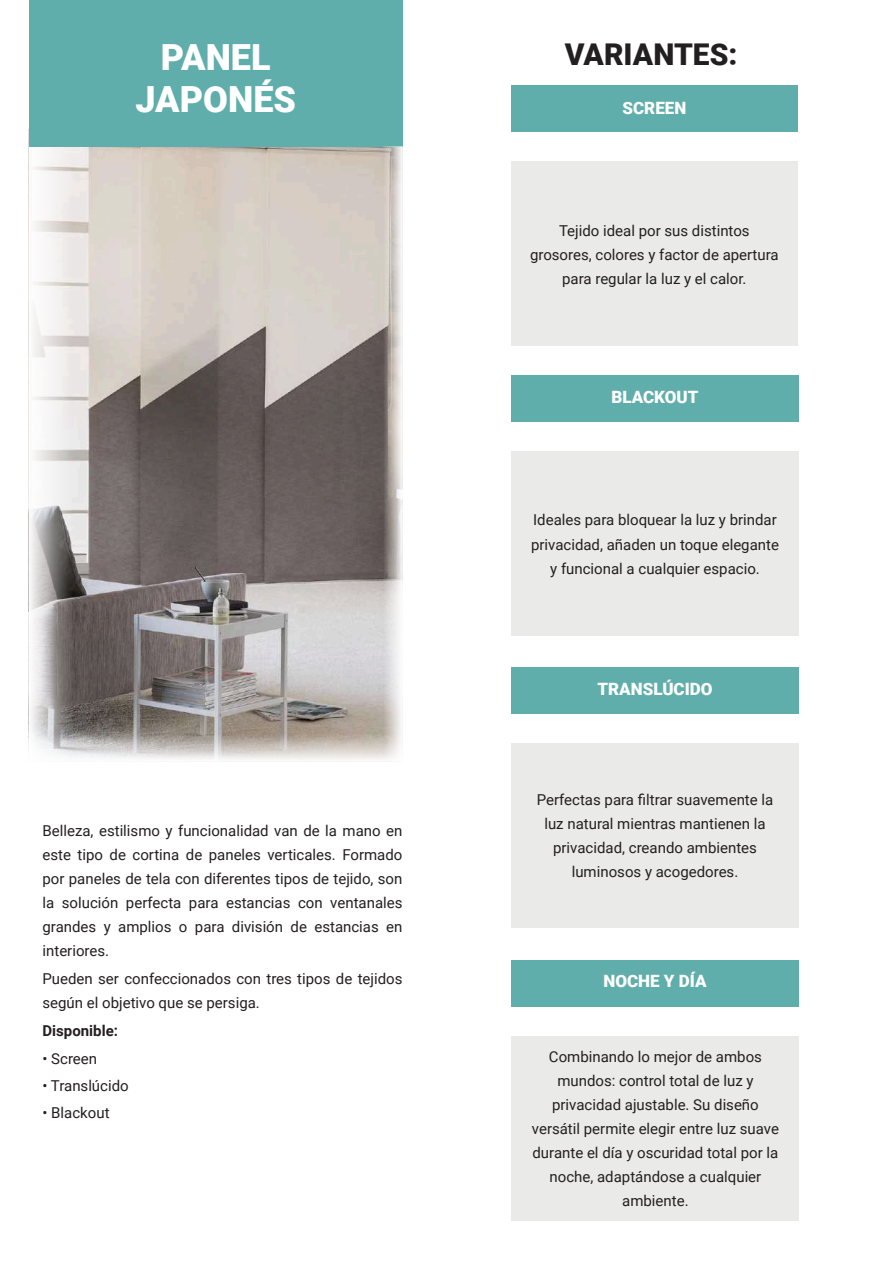
<style>
.page{position:relative;width:893px;height:1263px;background:#fff}
.page>*{position:absolute;margin:0;border:0;box-sizing:border-box;transform-origin:0 0}
.t1{font:900 36px/42px "Roboto";color:#fff;text-align:center}
.t2{font:900 30px "Roboto";color:#231f20}
.t3{font:900 16.95px "Roboto";color:#fff}
.t4{font:15px/24px "Roboto";color:#231f20;text-align:center}
.t5{font:700 15px "Roboto";color:#231f20}
</style>
<div class="page">
<img style="left:73px;top:146px;width:310px;height:587px">
<img style="left:28px;top:733px;width:355px;height:27px">
<img style="left:29px;top:146px;width:44px;height:614px">
<div style="left:29px;top:0;width:373px;height:146px;background:#60aeab"></div>
<img style="left:383px;top:146px;width:20px;height:613px">
<div style="left:511px;top:452px;width:288px;height:184px;background:#eaeae8"></div>
<div style="left:511px;top:376px;width:288px;height:46px;background:#60aeab"></div>
<div style="left:511px;top:960px;width:288px;height:47px;background:#60aeab"></div>
<div style="left:511px;top:1036px;width:288px;height:185px;background:#eaeae8"></div>
<div style="left:511px;top:85px;width:286px;height:46px;background:#60aeab"></div>
<div style="left:511px;top:162px;width:286px;height:184px;background:#eaeae8"></div>
<div style="left:511px;top:743px;width:288px;height:185px;background:#eaeae8"></div>
<div style="left:511px;top:667px;width:288px;height:47px;background:#60aeab"></div>
<h1 class="t1" style="left:135px;top:40px;width:162px">PANEL<br>JAPONÉS</h1>
<p class="t4" style="left:43px;top:820px;width:361px;text-align:justify">Belleza, estilismo y funcionalidad van de la mano en este tipo de cortina de paneles verticales. Formado por paneles de tela con diferentes tipos de tejido, son la solución perfecta para estancias con ventanales grandes y amplios o para división de estancias en interiores.</p>
<p class="t4" style="left:43px;top:968px;width:361px;text-align:left">Pueden ser confeccionados con tres tipos de tejidos según el objetivo que se persiga.</p>
<p class="t5" style="left:43px;top:1025px;width:77px">Disponible:</p>
<p class="t4" style="left:43px;top:1048px;width:56px">• Screen</p>
<p class="t4" style="left:43px;top:1075px;width:88px">• Translúcido</p>
<p class="t4" style="left:43px;top:1102px;width:69px">• Blackout</p>
<h2 class="t2" style="left:565px;top:43px;width:174px">VARIANTES:</h2>
<p class="t3" style="left:622px;top:102px;width:65px">SCREEN</p>
<p class="t4" style="left:530px;top:220px;width:250px">Tejido ideal por sus distintos grosores, colores y factor de apertura para regular la luz y el calor.</p>
<p class="t3" style="left:611px;top:390px;width:89px">BLACKOUT</p>
<p class="t4" style="left:531px;top:510px;width:249px">Ideales para bloquear la luz y brindar privacidad, añaden un toque elegante y funcional a cualquier espacio.</p>
<p class="t3" style="left:597px;top:682px;width:117px">TRANSLÚCIDO</p>
<p class="t4" style="left:537px;top:790px;width:238px">Perfectas para filtrar suavemente la luz natural mientras mantienen la privacidad, creando ambientes luminosos y acogedores.</p>
<p class="t3" style="left:603px;top:974px;width:105px">NOCHE Y DÍA</p>
<p class="t4" style="left:532px;top:1046px;width:249px">Combinando lo mejor de ambos mundos: control total de luz y privacidad ajustable. Su diseño versátil permite elegir entre luz suave durante el día y oscuridad total por la noche, adaptándose a cualquier ambiente.</p>
</div>
